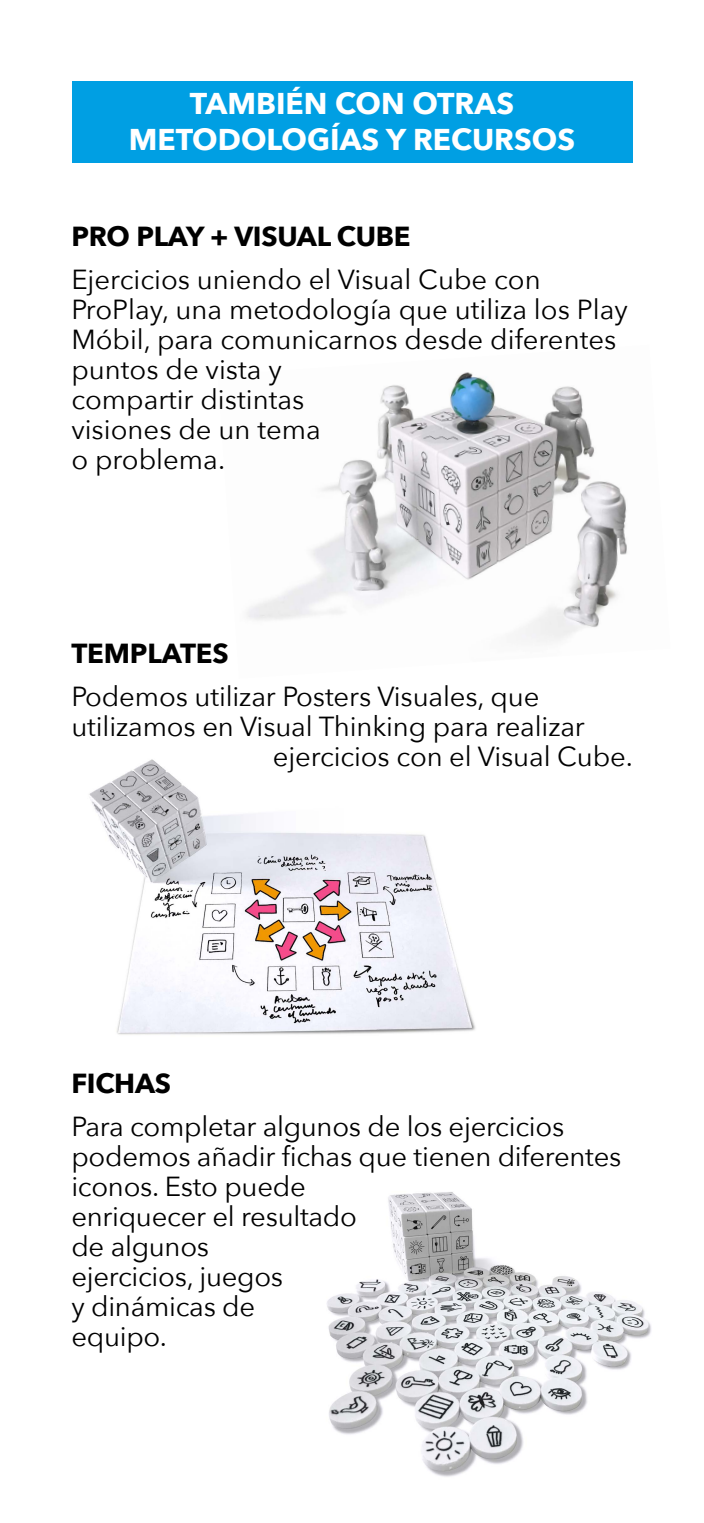
<style>
.page{position:relative;width:704px;height:1523px;background:#fff}
.page>*{position:absolute;margin:0;border:0;box-sizing:border-box;transform-origin:0 0}
.t1{font:700 30px/36px "Avenir Next";color:#fff;text-align:center}
.t2{font:27.5px/30px "Avenir Next";letter-spacing:-.005em;color:#000}
.t3{font:700 27.5px "Avenir Next";letter-spacing:-.01em;color:#000}
</style>
<div class="page">
<img style="left:89px;top:759px;width:387px;height:276px">
<img style="left:327px;top:1192px;width:324px;height:285px">
<img style="left:247px;top:372px;width:380px;height:271px">
<div style="left:72px;top:81px;width:560px;height:81px;background:#009fe3"></div>
<p class="t1" style="left:129px;top:85px;width:447px">TAMBIÉN CON OTRAS<br>METODOLOGÍAS Y RECURSOS</p>
<p class="t3" style="left:71px;top:213px;width:340px">PRO PLAY + VISUAL CUBE</p>
<p class="t2" style="left:71px;top:263px;width:557px">Ejercicios uniendo el Visual Cube con<br>ProPlay, una metodología que utiliza los Play<br>Móbil, para comunicarnos desde diferentes puntos de vista y<br>compartir distintas<br>visiones de un tema<br>o problema.</p>
<p class="t3" style="left:71px;top:630px;width:159px">TEMPLATES</p>
<p class="t2" style="left:71px;top:680px;width:469px">Podemos utilizar Posters Visuales, que</p>
<p class="t2" style="left:71px;top:710px;width:514px">utilizamos en Visual Thinking para realizar</p>
<p class="t2" style="left:272px;top:740px;width:361px">ejercicios con el Visual Cube.</p>
<p class="t3" style="left:71px;top:1060px;width:101px">FICHAS</p>
<p class="t2" style="left:71px;top:1110px;width:551px">Para completar algunos de los ejercicios podemos añadir fichas que tienen diferentes iconos. Esto puede<br>enriquecer el resultado<br>de algunos<br>ejercicios, juegos<br>y dinámicas de<br>equipo.</p>
</div>
